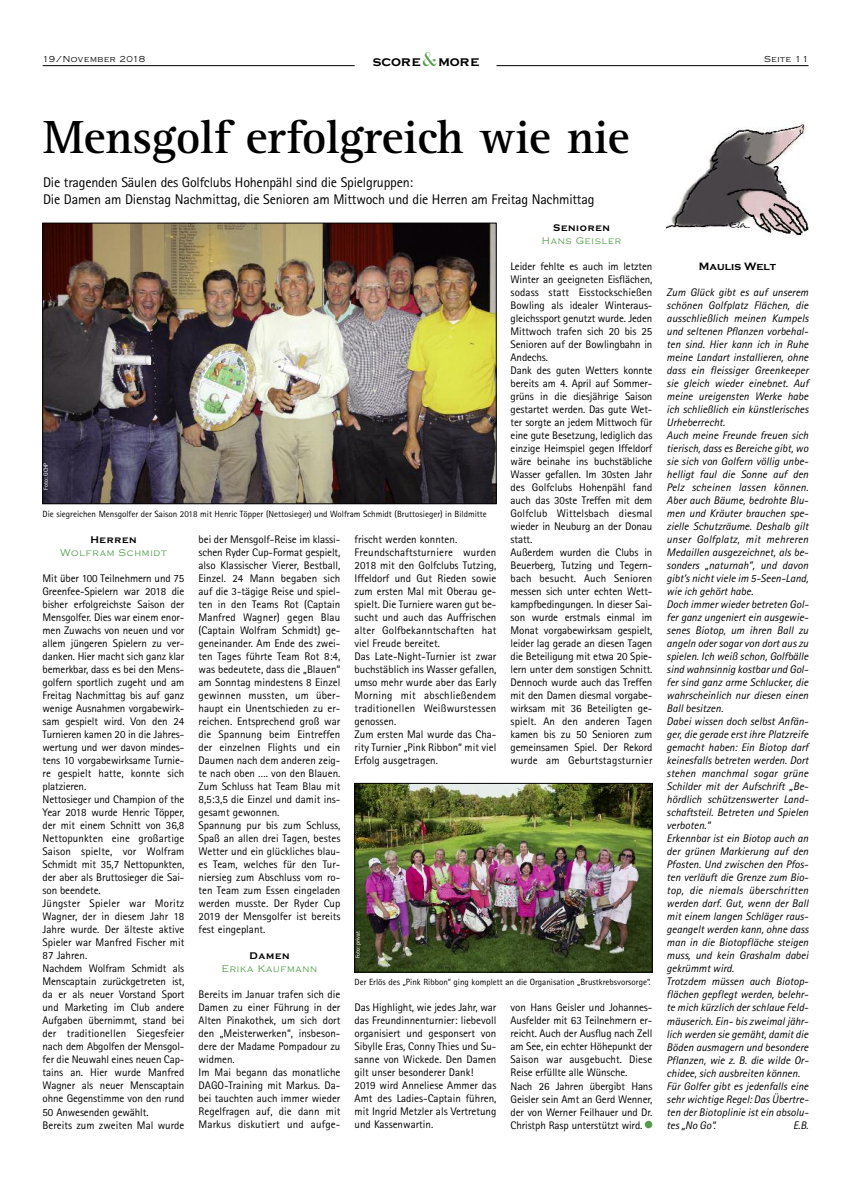
<style>
.page{position:relative;width:851px;height:1191px;background:#fff}
.page>*{position:absolute;margin:0;border:0;box-sizing:border-box;transform-origin:0 0}
.t1{font:700 48px "Rotis Serif";letter-spacing:-.01em;color:#000}
.t2{font:14px/17px "Rotis Sans Serif";letter-spacing:-.015em;color:#000}
.t3{font:700 14px "Copperplate Gothic";color:#000}
.t4{font:11px/13px "Rotis Sans Serif";color:#000}
.t5{font:italic 11px/13px "Rotis Sans Serif";color:#000}
.t6{font:700 11px "Copperplate Gothic";color:#000}
.t7{font:300 10px "Copperplate Gothic";letter-spacing:.07em;color:#549b4d}
.t8{font:700 10px "Copperplate Gothic";letter-spacing:.07em;color:#000}
.t9{font:9px "Rotis Sans Serif";color:#000}
.t10{font:300 9px "Copperplate Gothic";letter-spacing:.065em;color:#000}
.t11{font:6px "Rotis Sans Serif";color:#fff}
.s1{font-family:"Bab Reg";font-weight:400;font-size:21px;color:#549b4d}
</style>
<div class="page">
<img style="left:45px;top:225px;width:449px;height:277px">
<div style="left:43px;top:223px;width:453px;height:281px;border:1px solid #000"></div>
<img style="left:356px;top:785px;width:294px;height:185px">
<div style="left:354px;top:783px;width:298px;height:189px;border:1px solid #000"></div>
<hr style="left:43px;top:65px;width:311px;height:1px;background:#000">
<hr style="left:496px;top:65px;width:312px;height:1px;background:#000">
<div style="left:644px;top:1120px;width:8px;height:8px;background:#549b4d;border-radius:50%"></div>
<img style="left:666px;top:123px;width:142px;height:115px">
<p class="t10" style="left:43px;top:54px;width:104px">19/November 2018</p>
<p class="t3" style="left:373px;top:53px;width:108px">score<span class="s1">&amp;</span>more</p>
<p class="t10" style="left:764px;top:54px;width:46px">Seite 11</p>
<h1 class="t1" style="left:43px;top:121px;width:588px">Mensgolf erfolgreich wie nie</h1>
<p class="t2" style="left:43px;top:175px;width:552px">Die tragenden Säulen des Golfclubs Hohenpähl sind die Spielgruppen:<br>Die Damen am Dienstag Nachmittag, die Senioren am Mittwoch und die Herren am Freitag Nachmittag</p>
<p class="t8" style="left:553px;top:222px;width:58px">Senioren</p>
<p class="t7" style="left:541px;top:235px;width:81px">Hans Geisler</p>
<p class="t4" style="left:510px;top:261px;width:143px">Leider fehlte es auch im letzten<br>Winter an geeigneten Eisflächen, sodass statt Eisstockschießen<br>Bowling als idealer Winteraus&shy;gleichssport genutzt wurde. Jeden<br>Mittwoch trafen sich 20 bis 25<br>Senioren auf der Bowlingbahn in<br>Andechs.<br>Dank des guten Wetters konnte bereits am 4. April auf Sommer&shy;grüns in die diesjährige Saison gestartet werden. Das gute Wet&shy;ter sorgte an jedem Mittwoch für eine gute Besetzung, lediglich das einzige Heimspiel gegen Iffeldorf wäre beinahe ins buchstäbliche<br>Wasser gefallen. Im 30sten Jahr des Golfclubs Hohenpähl fand auch das 30ste Treffen mit dem<br>Golfclub Wittelsbach diesmal wieder in Neuburg an der Donau statt.<br>Außerdem wurden die Clubs in<br>Beuerberg, Tutzing und Tegern&shy;bach besucht. Auch Senioren messen sich unter echten Wett&shy;kampfbedingungen. In dieser Sai&shy;son wurde erstmals einmal im<br>Monat vorgabewirksam gespielt, leider lag gerade an diesen Tagen die Beteiligung mit etwa 20 Spie&shy;lern unter dem sonstigen Schnitt.<br>Dennoch wurde auch das Treffen mit den Damen diesmal vorgabe&shy;wirksam mit 36 Beteiligten ge&shy;spielt. An den anderen Tagen kamen bis zu 50 Senioren zum gemeinsamen Spiel. Der Rekord wurde am Geburtstagsturnier</p>
<p class="t11" style="left:44px;top:489px;width:28px;rotate:-90deg">Foto: GCHP</p>
<p class="t9" style="left:43px;top:511px;width:446px">Die siegreichen Mensgolfer der Saison 2018 mit Henric Töpper (Nettosieger) und Wolfram Schmidt (Bruttosieger) in Bildmitte</p>
<p class="t4" style="left:354px;top:534px;width:143px">frischt werden konnten.<br>Freundschaftsturniere wurden<br>2018 mit den Golfclubs Tutzing,<br>Iffeldorf und Gut Rieden sowie zum ersten Mal mit Oberau ge&shy;spielt. Die Turniere waren gut be&shy;sucht und auch das Auffrischen alter Golfbekanntschaften hat viel Freude bereitet.<br>Das Late-Night-Turnier ist zwar buchstäblich ins Wasser gefallen, umso mehr wurde aber das Early<br>Morning mit abschließendem traditionellen Weißwurstessen genossen.<br>Zum ersten Mal wurde das Cha&shy;rity Turnier „Pink Ribbon“ mit viel<br>Erfolg ausgetragen.</p>
<p class="t4" style="left:198px;top:534px;width:143px">bei der Mensgolf-Reise im klassi&shy;schen Ryder Cup-Format gespielt, also Klassischer Vierer, Bestball,<br>Einzel. 24 Mann begaben sich auf die 3-tägige Reise und spiel&shy;ten in den Teams Rot (Captain<br>Manfred Wagner) gegen Blau (Captain Wolfram Schmidt) ge&shy;geneinander. Am Ende des zwei&shy;ten Tages führte Team Rot 8:4, was bedeutete, dass die „Blauen“ am Sonntag mindestens 8 Einzel gewinnen mussten, um über&shy;haupt ein Unentschieden zu er&shy;reichen. Entsprechend groß war die Spannung beim Eintreffen der einzelnen Flights und ein<br>Daumen nach dem anderen zeig&shy;te nach oben …. von den Blauen.<br>Zum Schluss hat Team Blau mit<br>8,5:3,5 die Einzel und damit ins&shy;gesamt gewonnen.<br>Spannung pur bis zum Schluss,<br>Spaß an allen drei Tagen, bestes<br>Wetter und ein glückliches blau&shy;es Team, welches für den Tur&shy;niersieg zum Abschluss vom ro&shy;ten Team zum Essen eingeladen werden musste. Der Ryder Cup<br>2019 der Mensgolfer ist bereits fest eingeplant.</p>
<p class="t8" style="left:249px;top:950px;width:42px">Damen</p>
<p class="t7" style="left:222px;top:963px;width:97px">Erika Kaufmann</p>
<p class="t4" style="left:198px;top:989px;width:143px">Bereits im Januar trafen sich die<br>Damen zu einer Führung in der<br>Alten Pinakothek, um sich dort den „Meisterwerken“, insbeson&shy;dere der Madame Pompadour zu widmen.<br>Im Mai begann das monatliche<br>DAGO-Training mit Markus. Da&shy;bei tauchten auch immer wieder<br>Regelfragen auf, die dann mit<br>Markus diskutiert und aufge-</p>
<p class="t8" style="left:90px;top:534px;width:48px">Herren</p>
<p class="t7" style="left:60px;top:547px;width:108px">Wolfram Schmidt</p>
<p class="t4" style="left:43px;top:573px;width:143px">Mit über 100 Teilnehmern und 75<br>Greenfee-Spielern war 2018 die bisher erfolgreichste Saison der<br>Mensgolfer. Dies war einem enor&shy;men Zuwachs von neuen und vor allem jüngeren Spielern zu ver&shy;danken. Hier macht sich ganz klar bemerkbar, dass es bei den Mens&shy;golfern sportlich zugeht und am<br>Freitag Nachmittag bis auf ganz wenige Ausnahmen vorgabewirk&shy;sam gespielt wird. Von den 24<br>Turnieren kamen 20 in die Jahres&shy;wertung und wer davon mindes&shy;tens 10 vorgabewirksame Turnie&shy;re gespielt hatte, konnte sich platzieren.<br>Nettosieger und Champion of the<br>Year 2018 wurde Henric Töpper, der mit einem Schnitt von 36,8<br>Nettopunkten eine großartige<br>Saison spielte, vor Wolfram<br>Schmidt mit 35,7 Nettopunkten, der aber als Bruttosieger die Sai&shy;son beendete.<br>Jüngster Spieler war Moritz<br>Wagner, der in diesem Jahr 18<br>Jahre wurde. Der älteste aktive<br>Spieler war Manfred Fischer mit<br>87 Jahren.<br>Nachdem Wolfram Schmidt als<br>Menscaptain zurückgetreten ist, da er als neuer Vorstand Sport und Marketing im Club andere<br>Aufgaben übernimmt, stand bei der traditionellen Siegesfeier nach dem Abgolfen der Mensgol&shy;fer die Neuwahl eines neuen Cap&shy;tains an. Hier wurde Manfred<br>Wagner als neuer Menscaptain ohne Gegenstimme von den rund<br>50 Anwesenden gewählt.<br>Bereits zum zweiten Mal wurde</p>
<p class="t11" style="left:355px;top:958px;width:29px;rotate:-90deg">Foto: privat</p>
<p class="t9" style="left:354px;top:979px;width:297px">Der Erlös des „Pink Ribbon“ ging komplett an die Organisation „Brustkrebsvorsorge“.</p>
<p class="t4" style="left:510px;top:1002px;width:143px">von Hans Geisler und Johannes-<br>Ausfelder mit 63 Teilnehmern er&shy;reicht. Auch der Ausflug nach Zell am See, ein echter Höhepunkt der<br>Saison war ausgebucht. Diese<br>Reise erfüllte alle Wünsche.<br>Nach 26 Jahren übergibt Hans<br>Geisler sein Amt an Gerd Wenner, der von Werner Feilhauer und Dr.<br>Christph Rasp unterstützt wird.</p>
<p class="t4" style="left:354px;top:1002px;width:143px">Das Highlight, wie jedes Jahr, war das Freundinnenturnier: liebevoll organisiert und gesponsert von<br>Sibylle Eras, Conny Thies und Su&shy;sanne von Wickede. Den Damen gilt unser besonderer Dank!<br>2019 wird Anneliese Ammer das<br>Amt des Ladies-Captain führen, mit Ingrid Metzler als Vertretung und Kassenwartin.</p>
<p class="t6" style="left:698px;top:260px;width:79px">Maulis Welt</p>
<p class="t5" style="left:666px;top:287px;width:143px">Zum Glück gibt es auf unserem schönen Golfplatz Flächen, die ausschließlich meinen Kumpels und seltenen Pflanzen vorbehal&shy;ten sind. Hier kann ich in Ruhe meine Landart installieren, ohne dass ein fleissiger Greenkeeper sie gleich wieder einebnet. Auf meine ureigensten Werke habe ich schließlich ein künstlerisches<br>Urheberrecht.<br>Auch meine Freunde freuen sich tierisch, dass es Bereiche gibt, wo sie sich von Golfern völlig unbe&shy;helligt faul die Sonne auf den<br>Pelz scheinen lassen können.<br>Aber auch Bäume, bedrohte Blu&shy;men und Kräuter brauchen spe&shy;zielle Schutzräume. Deshalb gilt unser Golfplatz, mit mehreren<br>Medaillen ausgezeichnet, als be&shy;sonders „naturnah”, und davon gibt’s nicht viele im 5-Seen-Land, wie ich gehört habe.<br>Doch immer wieder betreten Gol&shy;fer ganz ungeniert ein ausgewie&shy;senes Biotop, um ihren Ball zu angeln oder sogar von dort aus zu spielen. Ich weiß schon, Golfbälle sind wahnsinnig kostbar und Gol&shy;fer sind ganz arme Schlucker, die wahrscheinlich nur diesen einen<br>Ball besitzen.<br>Dabei wissen doch selbst Anfän&shy;ger, die gerade erst ihre Platzreife gemacht haben: Ein Biotop darf keinesfalls betreten werden. Dort stehen manchmal sogar grüne<br>Schilder mit der Aufschrift „Be&shy;hördlich schützenswerter Land&shy;schaftsteil. Betreten und Spielen verboten.“<br>Erkennbar ist ein Biotop auch an der grünen Markierung auf den<br>Pfosten. Und zwischen den Pfos&shy;ten verläuft die Grenze zum Bio&shy;top, die niemals überschritten werden darf. Gut, wenn der Ball mit einem langen Schläger raus&shy;geangelt werden kann, ohne dass man in die Biotopfläche steigen muss, und kein Grashalm dabei gekrümmt wird.<br>Trotzdem müssen auch Biotop&shy;flächen gepflegt werden, belehr&shy;te mich kürzlich der schlaue Feld&shy;mäuserich. Ein- bis zweimal jähr&shy;lich werden sie gemäht, damit die<br>Böden ausmagern und besondere<br>Pflanzen, wie z. B. die wilde Or&shy;chidee, sich ausbreiten können.<br>Für Golfer gibt es jedenfalls eine sehr wichtige Regel: Das Übertre&shy;ten der Biotoplinie ist ein absolu&shy;tes „No Go“.</p>
<p class="t5" style="left:793px;top:1119px;width:17px">E.B.</p>
</div>
